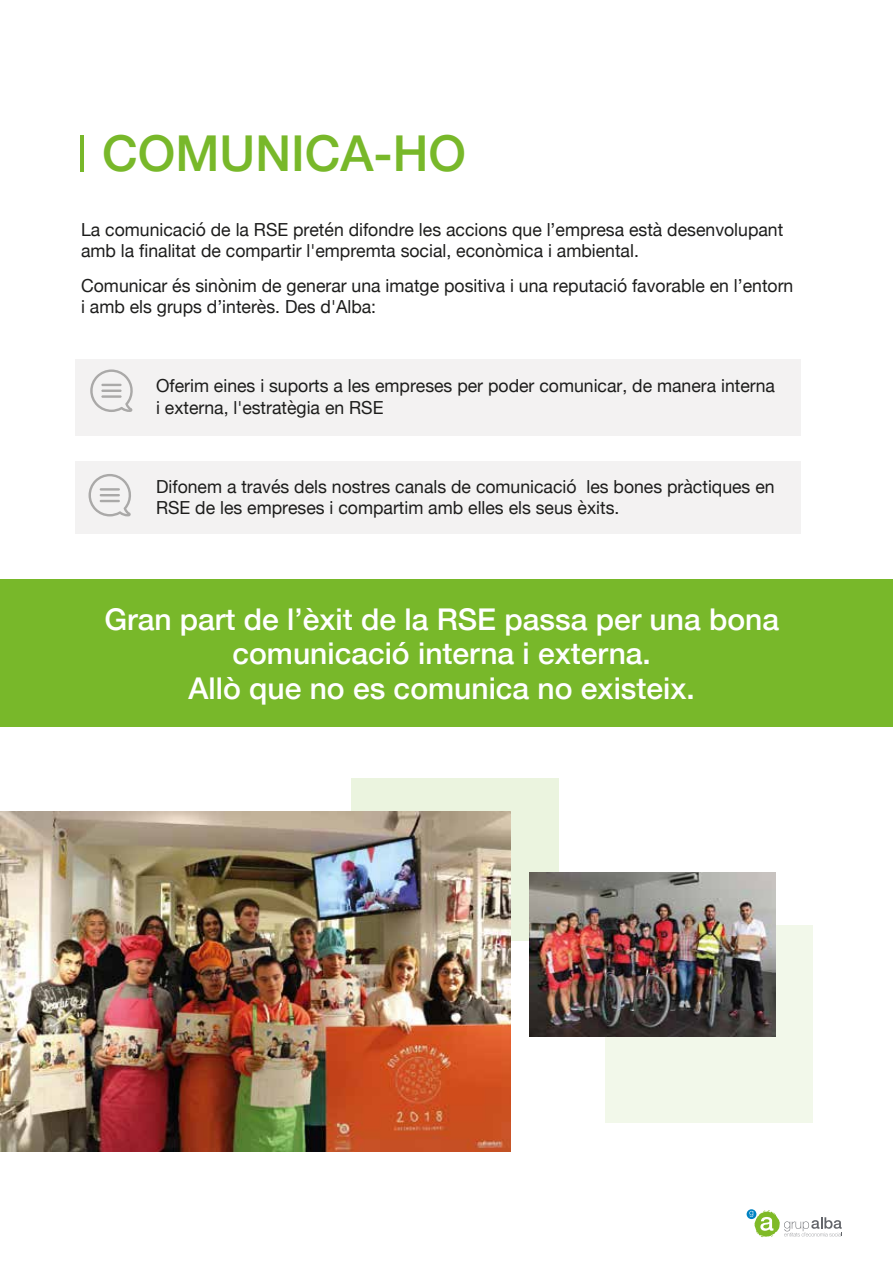
<style>
.page{position:relative;width:893px;height:1263px;background:#fff}
.page>*{position:absolute;margin:0;border:0;box-sizing:border-box;transform-origin:0 0}
.t1{font:500 49.5px "Helvetica Neue";color:#78b82a}
.t2{font:500 30px/34.5px "Helvetica Neue";color:#fff;text-align:center}
.t3{font:18px/21.1px "Helvetica Neue";color:#1d1d1c}
</style>
<div class="page">
<div style="left:75px;top:359px;width:725px;height:77px;background:#f3f2f2"></div>
<div style="left:75px;top:462px;width:725px;height:72px;background:#f3f2f2"></div>
<div style="left:0;top:579px;width:893px;height:148px;background:#78b82a"></div>
<div style="left:606px;top:925px;width:207px;height:198px;background:#f2f8ea"></div>
<div style="left:351px;top:778px;width:207px;height:162px;background:#ebf4df"></div>
<hr style="left:81px;top:135px;width:3px;height:37px;background:#78b82a">
<svg style="left:90px;top:369px;width:43px;height:43px"></svg>
<hr style="left:101px;top:384px;width:21px;height:2px;background:#b3b3b2">
<hr style="left:101px;top:390px;width:21px;height:2px;background:#b3b3b2">
<hr style="left:101px;top:395px;width:21px;height:3px;background:#b3b3b2">
<svg style="left:89px;top:474px;width:42px;height:42px"></svg>
<hr style="left:100px;top:488px;width:20px;height:3px;background:#b3b3b2">
<hr style="left:100px;top:494px;width:20px;height:2px;background:#b3b3b2">
<hr style="left:100px;top:500px;width:20px;height:2px;background:#b3b3b2">
<svg style="left:747px;top:1209px;width:9px;height:10px"></svg>
<svg style="left:749px;top:1210px;width:93px;height:28px"></svg>
<img style="left:0;top:811px;width:511px;height:340px">
<img style="left:530px;top:872px;width:246px;height:164px">
<h1 class="t1" style="left:102px;top:113px;width:365px">COMUNICA-HO</h1>
<p class="t3" style="left:81px;top:220px;width:704px">La comunicació de la RSE pretén difondre les accions que l’empresa està desenvolupant amb la finalitat de compartir l'empremta social, econòmica i ambiental.</p>
<p class="t3" style="left:81px;top:276px;width:714px">Comunicar és sinònim de generar una imatge positiva i una reputació favorable en l’entorn i amb els grups d’interès. Des d'Alba:</p>
<p class="t3" style="left:156px;top:376px;width:620px">Oferim eines i suports a les empreses per poder comunicar, de manera interna i externa, l'estratègia en RSE</p>
<p class="t3" style="left:156px;top:477px;width:620px">Difonem a través dels nostres canals de comunicació les bones pràctiques en<br>RSE de les empreses i compartim amb elles els seus èxits.</p>
<h2 class="t2" style="left:104px;top:599px;width:676px">Gran part de l’èxit de la RSE passa per una bona comunicació interna i externa.<br>Allò que no es comunica no existeix.</h2>
</div>
